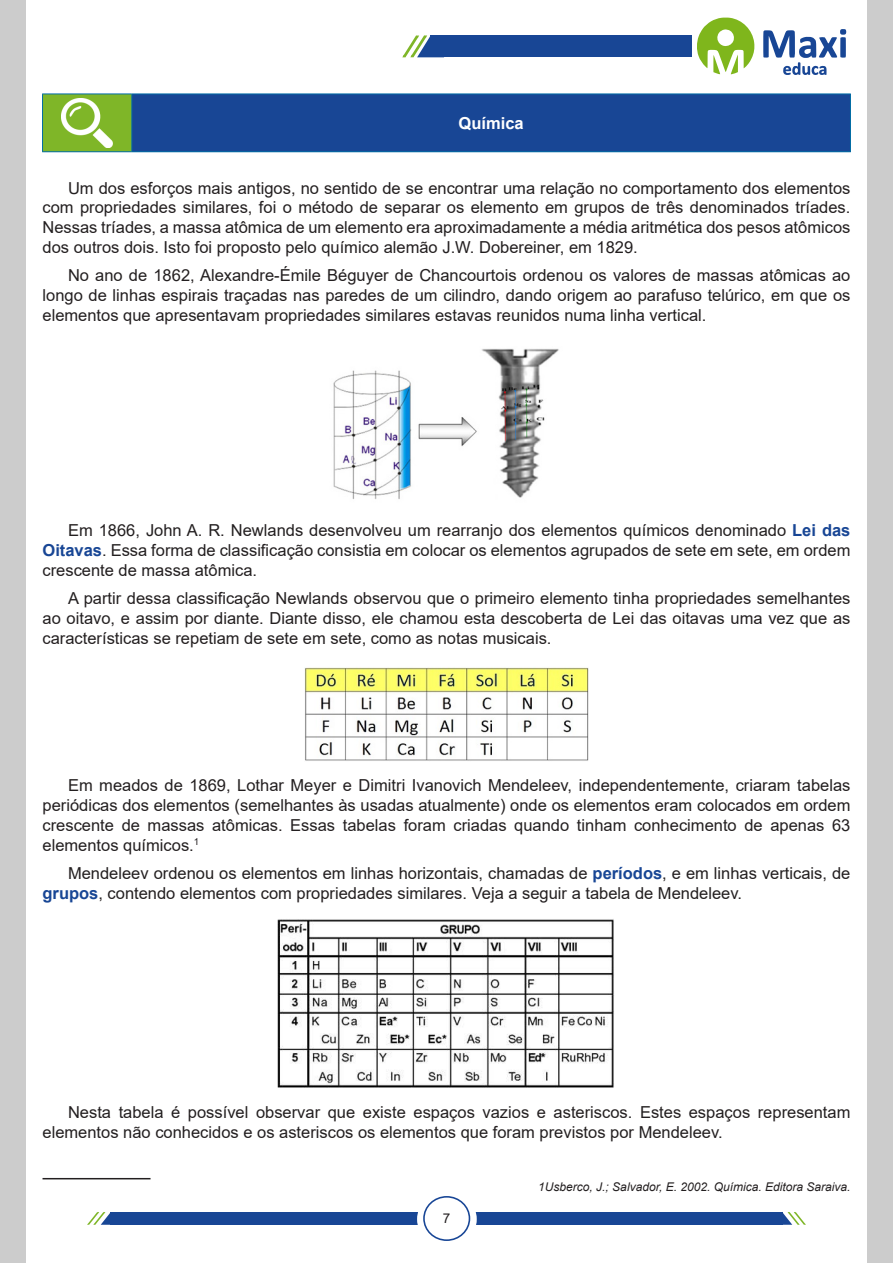
<style>
.page{position:relative;width:893px;height:1263px;background:#fff}
.page>*{position:absolute;margin:0;border:0;box-sizing:border-box;transform-origin:0 0}
.TEXTO_BASE{font:16.5px/19.8px "Arial";color:#231f20;text-align:justify}
.CENTRALIZAR{font:700 16.5px "Arial";color:#fff}
.t1{font:13.5px "Arial";color:#231f20}
.FONT_REF_SL_DIG{font:italic 12px "Arial";color:#231f20}
.s1{font-weight:700;color:#184695}
</style>
<div class="page">
<div style="left:0;top:0;width:26px;height:1263px;background:#ccc"></div>
<div style="left:867px;top:0;width:26px;height:1263px;background:#ccc"></div>
<div style="left:111px;top:1212px;width:312px;height:13px;background:#184695"></div>
<svg style="left:87px;top:1212px;width:24px;height:13px"></svg>
<div style="left:470px;top:1212px;width:312px;height:13px;background:#184695"></div>
<svg style="left:782px;top:1212px;width:24px;height:13px"></svg>
<div style="left:418px;top:1192px;width:58px;height:55px;background:#fff;border-radius:50%"></div>
<div style="left:417px;top:1191px;width:60px;height:57px;border:2px solid #fff;border-radius:50%"></div>
<div style="left:423px;top:1196px;width:47px;height:45px;border:2px solid #184696;border-radius:50%"></div>
<div style="left:431px;top:35px;width:261px;height:22px;background:#184695"></div>
<svg style="left:697px;top:17px;width:58px;height:58px"></svg>
<svg style="left:763px;top:29px;width:83px;height:46px"></svg>
<svg style="left:402px;top:35px;width:42px;height:23px"></svg>
<div style="left:43px;top:94px;width:89px;height:58px;background:#7fb628"></div>
<div style="left:132px;top:94px;width:718px;height:58px;background:#184695"></div>
<hr style="left:42px;top:94px;width:90px;height:1px;background:#036ea6">
<hr style="left:42px;top:94px;width:1px;height:57px;background:#036ea6">
<hr style="left:42px;top:151px;width:90px;height:1px;background:#036ea6">
<hr style="left:132px;top:94px;width:719px;height:1px;background:#036ea6">
<hr style="left:131px;top:94px;width:1px;height:57px;background:#036ea6">
<hr style="left:850px;top:94px;width:1px;height:57px;background:#036ea6">
<hr style="left:132px;top:151px;width:719px;height:1px;background:#036ea6">
<img style="left:62px;top:98px;width:50px;height:49px">
<img style="left:333px;top:348px;width:226px;height:151px">
<img style="left:304px;top:667px;width:285px;height:94px">
<img style="left:277px;top:919px;width:337px;height:169px">
<hr style="left:43px;top:1178px;width:108px;height:1px;background:#231f20">
<p class="CENTRALIZAR" style="left:459px;top:111px;width:67px">Química</p>
<p class="TEXTO_BASE" style="left:43px;top:178px;width:809px;text-indent:26px">Um dos esforços mais antigos, no sentido de se encontrar uma relação no comportamento dos elementos com propriedades similares, foi o método de separar os elemento em grupos de três denominados tríades.<br>Nessas tríades, a massa atômica de um elemento era aproximadamente a média aritmética dos pesos atômicos dos outros dois. Isto foi proposto pelo químico alemão J.W. Dobereiner, em 1829.</p>
<p class="TEXTO_BASE" style="left:43px;top:265px;width:809px;text-indent:26px">No ano de 1862, Alexandre-Émile Béguyer de Chancourtois ordenou os valores de massas atômicas ao longo de linhas espirais traçadas nas paredes de um cilindro, dando origem ao parafuso telúrico, em que os elementos que apresentavam propriedades similares estavas reunidos numa linha vertical.</p>
<p class="TEXTO_BASE" style="left:43px;top:520px;width:809px;text-indent:26px">Em 1866, John A. R. Newlands desenvolveu um rearranjo dos elementos químicos denominado <span class="s1">Lei das Oitavas</span>. Essa forma de classificação consistia em colocar os elementos agrupados de sete em sete, em ordem crescente de massa atômica.</p>
<p class="TEXTO_BASE" style="left:43px;top:588px;width:809px;text-indent:26px">A partir dessa classificação Newlands observou que o primeiro elemento tinha propriedades semelhantes ao oitavo, e assim por diante. Diante disso, ele chamou esta descoberta de Lei das oitavas uma vez que as características se repetiam de sete em sete, como as notas musicais.</p>
<p class="TEXTO_BASE" style="left:43px;top:775px;width:809px;text-indent:26px">Em meados de 1869, Lothar Meyer e Dimitri Ivanovich Mendeleev, independentemente, criaram tabelas periódicas dos elementos (semelhantes às usadas atualmente) onde os elementos eram colocados em ordem crescente de massas atômicas. Essas tabelas foram criadas quando tinham conhecimento de apenas 63 elementos químicos.<sup>1</sup></p>
<p class="TEXTO_BASE" style="left:43px;top:863px;width:809px;text-indent:26px">Mendeleev ordenou os elementos em linhas horizontais, chamadas de <span class="s1">períodos</span>, e em linhas verticais, de <span class="s1">grupos</span>, contendo elementos com propriedades similares. Veja a seguir a tabela de Mendeleev.</p>
<p class="TEXTO_BASE" style="left:43px;top:1102px;width:809px;text-indent:26px">Nesta tabela é possível observar que existe espaços vazios e asteriscos. Estes espaços representam elementos não conhecidos e os asteriscos os elementos que foram previstos por Mendeleev.</p>
<p class="t1" style="left:443px;top:1209px;width:9px">7</p>
<p class="FONT_REF_SL_DIG" style="left:538px;top:1179px;width:314px">1Usberco, J.; Salvador, E. 2002. Química. Editora Saraiva.</p>
</div>
